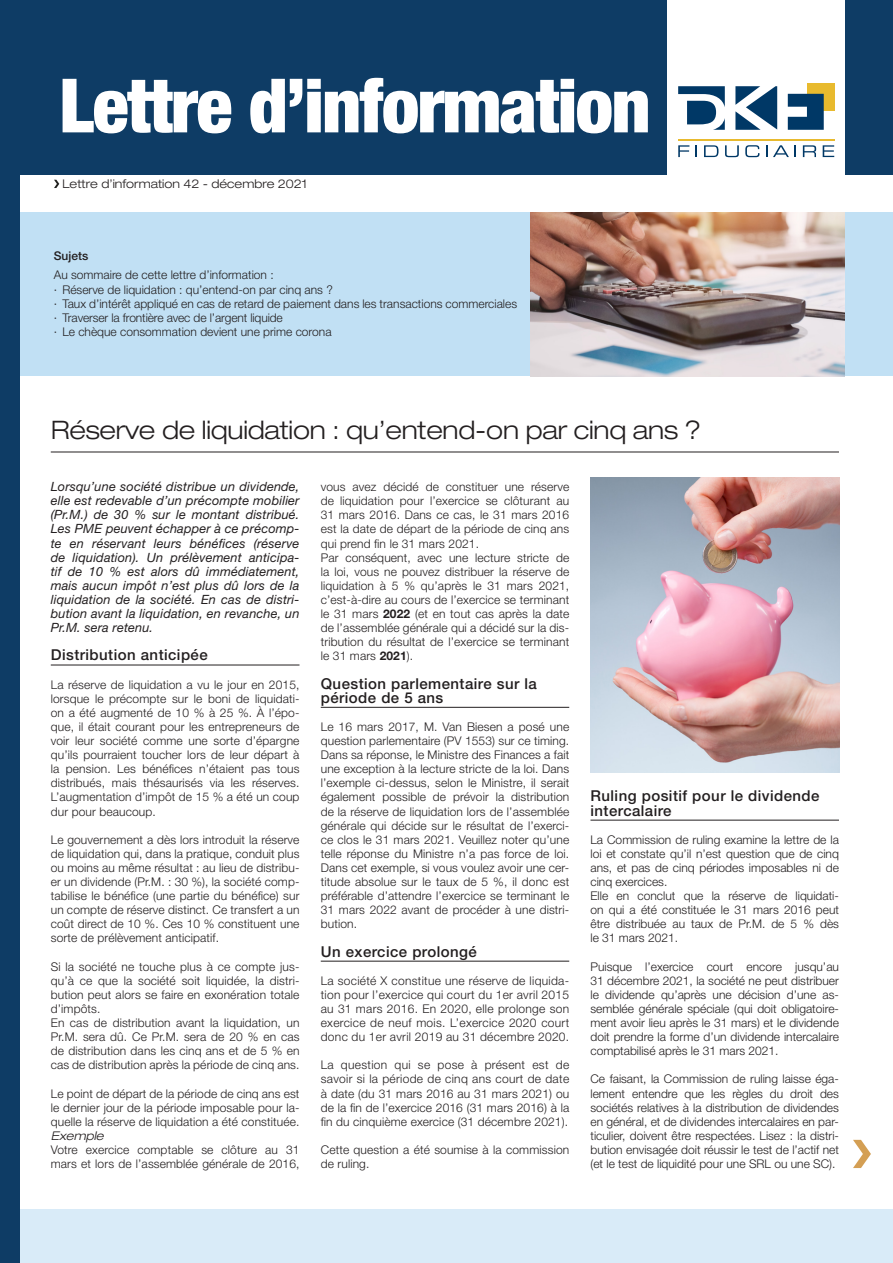
<style>
.page{position:relative;width:893px;height:1263px;background:#fff}
.page>*{position:absolute;margin:0;border:0;box-sizing:border-box;transform-origin:0 0}
.t1{font:900 condensed 75px "Helvetica Neue LT Std";letter-spacing:-.02em;color:#fff}
.t2{font:300 expanded 25.5px "Helvetica Neue LT Std";letter-spacing:-.01em;color:#231f20}
.t3{font:500 15px/14.1px "Helvetica Neue LT Std";letter-spacing:.03em;color:#231f20}
.t4{font:italic 12.75px/14.1px "Helvetica Neue LT Std";letter-spacing:.01em;color:#231f20;text-align:justify}
.t5{font:300 12px/14.1px "Helvetica Neue LT Std";letter-spacing:.01em;color:#231f20;text-align:justify}
.t6{font:300 expanded 12px "Helvetica Neue LT Std";color:#231f20}
.t7{font:italic 300 expanded 12px "Helvetica Neue LT Std";color:#231f20}
.t8{font:500 12px "Helvetica Neue LT Std";color:#231f20}
.s1{font-weight:700}
</style>
<div class="page">
<div style="left:0;top:213px;width:893px;height:163px;background:#c1e0f4"></div>
<div style="left:0;top:1209px;width:893px;height:54px;background:#d9ebf8"></div>
<svg style="left:54px;top:180px;width:5px;height:8px"></svg>
<img style="left:531px;top:213px;width:314px;height:163px">
<div style="left:0;top:0;width:893px;height:175px;background:#0e3c65"></div>
<div style="left:0;top:0;width:20px;height:1263px;background:#0e3c65"></div>
<div style="left:668px;top:0;width:177px;height:188px;background:#fff"></div>
<div style="left:807px;top:83px;width:27px;height:28px;background:#e8ba2e"></div>
<svg style="left:735px;top:86px;width:42px;height:44px"></svg>
<svg style="left:788px;top:94px;width:36px;height:36px"></svg>
<svg style="left:678px;top:86px;width:47px;height:44px"></svg>
<hr style="left:678px;top:139px;width:156px;height:1px;background:#e8ba2e">
<svg style="left:678px;top:145px;width:40px;height:12px"></svg>
<svg style="left:725px;top:145px;width:14px;height:12px"></svg>
<svg style="left:745px;top:145px;width:14px;height:12px"></svg>
<svg style="left:766px;top:145px;width:1px;height:12px"></svg>
<svg style="left:773px;top:145px;width:23px;height:12px"></svg>
<svg style="left:803px;top:145px;width:13px;height:12px"></svg>
<svg style="left:823px;top:145px;width:11px;height:12px"></svg>
<svg style="left:853px;top:1140px;width:18px;height:28px"></svg>
<hr style="left:51px;top:452px;width:788px;height:1px;background:#231f20">
<hr style="left:51px;top:665px;width:248px;height:1px;background:#231f20">
<hr style="left:590px;top:820px;width:249px;height:1px;background:#231f20">
<hr style="left:321px;top:707px;width:248px;height:1px;background:#231f20">
<hr style="left:321px;top:961px;width:248px;height:1px;background:#231f20">
<img style="left:590px;top:477px;width:249px;height:296px">
<h1 class="t1" style="left:59px;top:61px;width:593px">Lettre d’information</h1>
<p class="t6" style="left:63px;top:177px;width:246px">Lettre d’information 42 - décembre 2021</p>
<p class="t8" style="left:54px;top:248px;width:36px">Sujets</p>
<p class="t5" style="left:54px;top:267px;width:465px;text-align:left">Au sommaire de cette lettre d’information :<br>∙ Réserve de liquidation : qu’entend-on par cinq ans ?<br>∙ Taux d’intérêt appliqué en cas de retard de paiement dans les transactions commerciales ∙ Traverser la frontière avec de l’argent liquide<br>∙ Le chèque consommation devient une prime corona</p>
<h2 class="t2" style="left:51px;top:414px;width:652px">Réserve de liquidation : qu’entend-on par cinq ans ?</h2>
<p class="t4" style="left:51px;top:479px;width:250px">Lorsqu’une société distribue un dividende, elle est redevable d’un précompte mobilier (Pr.M.) de 30 % sur le montant distribué.<br>Les PME peuvent échapper à ce précomp&shy;te en réservant leurs bénéfices (réserve de liquidation). Un prélèvement anticipa&shy;tif de 10 % est alors dû immédiatement, mais aucun impôt n’est plus dû lors de la liquidation de la société. En cas de distri&shy;bution avant la liquidation, en revanche, un Pr.M. sera retenu.</p>
<p class="t3" style="left:51px;top:648px;width:158px">Distribution anticipée</p>
<p class="t5" style="left:51px;top:677px;width:250px">La réserve de liquidation a vu le jour en 2015, lorsque le précompte sur le boni de liquidati&shy;on a été augmenté de 10 % à 25 %. À l’épo&shy;que, il était courant pour les entrepreneurs de voir leur société comme une sorte d’épargne qu’ils pourraient toucher lors de leur départ à la pension. Les bénéfices n’étaient pas tous distribués, mais thésaurisés via les réserves.<br>L’augmentation d’impôt de 15 % a été un coup dur pour beaucoup.</p>
<p class="t5" style="left:51px;top:832px;width:250px">Le gouvernement a dès lors introduit la réserve de liquidation qui, dans la pratique, conduit plus ou moins au même résultat : au lieu de distribu&shy;er un dividende (Pr.M. : 30 %), la société comp&shy;tabilise le bénéfice (une partie du bénéfice) sur un compte de réserve distinct. Ce transfert a un coût direct de 10 %. Ces 10 % constituent une sorte de prélèvement anticipatif.</p>
<p class="t5" style="left:51px;top:959px;width:250px;text-align:left">Si la société ne touche plus à ce compte jus&shy;qu’à ce que la société soit liquidée, la distri&shy;bution peut alors se faire en exonération totale d’impôts.<br>En cas de distribution avant la liquidation, un Pr.M. sera dû. Ce Pr.M. sera de 20 % en cas de distribution dans les cinq ans et de 5 % en cas de distribution après la période de cinq ans.</p>
<p class="t5" style="left:51px;top:1086px;width:250px">Le point de départ de la période de cinq ans est le dernier jour de la période imposable pour la&shy;quelle la réserve de liquidation a été constituée.</p>
<p class="t7" style="left:51px;top:1128px;width:54px">Exemple</p>
<p class="t5" style="left:51px;top:1142px;width:250px">Votre exercice comptable se clôture au 31 mars et lors de l’assemblée générale de 2016,</p>
<p class="t5" style="left:321px;top:480px;width:250px;text-align:left">vous avez décidé de constituer une réserve de liquidation pour l’exercice se clôturant au 31 mars 2016. Dans ce cas, le 31 mars 2016 est la date de départ de la période de cinq ans qui prend fin le 31 mars 2021.<br>Par conséquent, avec une lecture stricte de la loi, vous ne pouvez distribuer la réserve de liquidation à 5 % qu’après le 31 mars 2021, c’est-à-dire au cours de l’exercice se terminant le 31 mars <span class="s1">2022</span> (et en tout cas après la date de l’assemblée générale qui a décidé sur la dis&shy;tribution du résultat de l’exercice se terminant le 31 mars <span class="s1">2021</span>).</p>
<p class="t3" style="left:321px;top:676px;width:218px">Question parlementaire sur la période de 5 ans</p>
<p class="t5" style="left:321px;top:719px;width:250px">Le 16 mars 2017, M. Van Biesen a posé une question parlementaire (PV 1553) sur ce timing.<br>Dans sa réponse, le Ministre des Finances a fait une exception à la lecture stricte de la loi. Dans l’exemple ci-dessus, selon le Ministre, il serait également possible de prévoir la distribution de la réserve de liquidation lors de l’assemblée générale qui décide sur le résultat de l’exerci&shy;ce clos le 31 mars 2021. Veuillez noter qu’une telle réponse du Ministre n’a pas force de loi.<br>Dans cet exemple, si vous voulez avoir une cer&shy;titude absolue sur le taux de 5 %, il donc est préférable d’attendre l’exercice se terminant le 31 mars 2022 avant de procéder à une distri&shy;bution.</p>
<p class="t3" style="left:321px;top:944px;width:158px">Un exercice prolongé</p>
<p class="t5" style="left:321px;top:973px;width:250px">La société X constitue une réserve de liquida&shy;tion pour l’exercice qui court du 1er avril 2015 au 31 mars 2016. En 2020, elle prolonge son exercice de neuf mois. L’exercice 2020 court donc du 1er avril 2019 au 31 décembre 2020.</p>
<p class="t5" style="left:321px;top:1058px;width:250px">La question qui se pose à présent est de savoir si la période de cinq ans court de date à date (du 31 mars 2016 au 31 mars 2021) ou de la fin de l’exercice 2016 (31 mars 2016) à la fin du cinquième exercice (31 décembre 2021).</p>
<p class="t5" style="left:321px;top:1142px;width:250px">Cette question a été soumise à la commission de ruling.</p>
<p class="t3" style="left:590px;top:789px;width:231px">Ruling positif pour le dividende intercalaire</p>
<p class="t5" style="left:590px;top:832px;width:250px;text-align:left">La Commission de ruling examine la lettre de la loi et constate qu’il n’est question que de cinq ans, et pas de cinq périodes imposables ni de cinq exercices.<br>Elle en conclut que la réserve de liquidati&shy;on qui a été constituée le 31 mars 2016 peut être distribuée au taux de Pr.M. de 5 % dès le 31 mars 2021.</p>
<p class="t5" style="left:590px;top:959px;width:250px">Puisque l’exercice court encore jusqu’au 31 décembre 2021, la société ne peut distribuer le dividende qu’après une décision d’une as&shy;semblée générale spéciale (qui doit obligatoire&shy;ment avoir lieu après le 31 mars) et le dividende doit prendre la forme d’un dividende intercalaire comptabilisé après le 31 mars 2021.</p>
<p class="t5" style="left:590px;top:1072px;width:250px">Ce faisant, la Commission de ruling laisse éga&shy;lement entendre que les règles du droit des sociétés relatives à la distribution de dividendes en général, et de dividendes intercalaires en par&shy;ticulier, doivent être respectées. Lisez : la distri&shy;bution envisagée doit réussir le test de l’actif net (et le test de liquidité pour une SRL ou une SC).</p>
</div>
